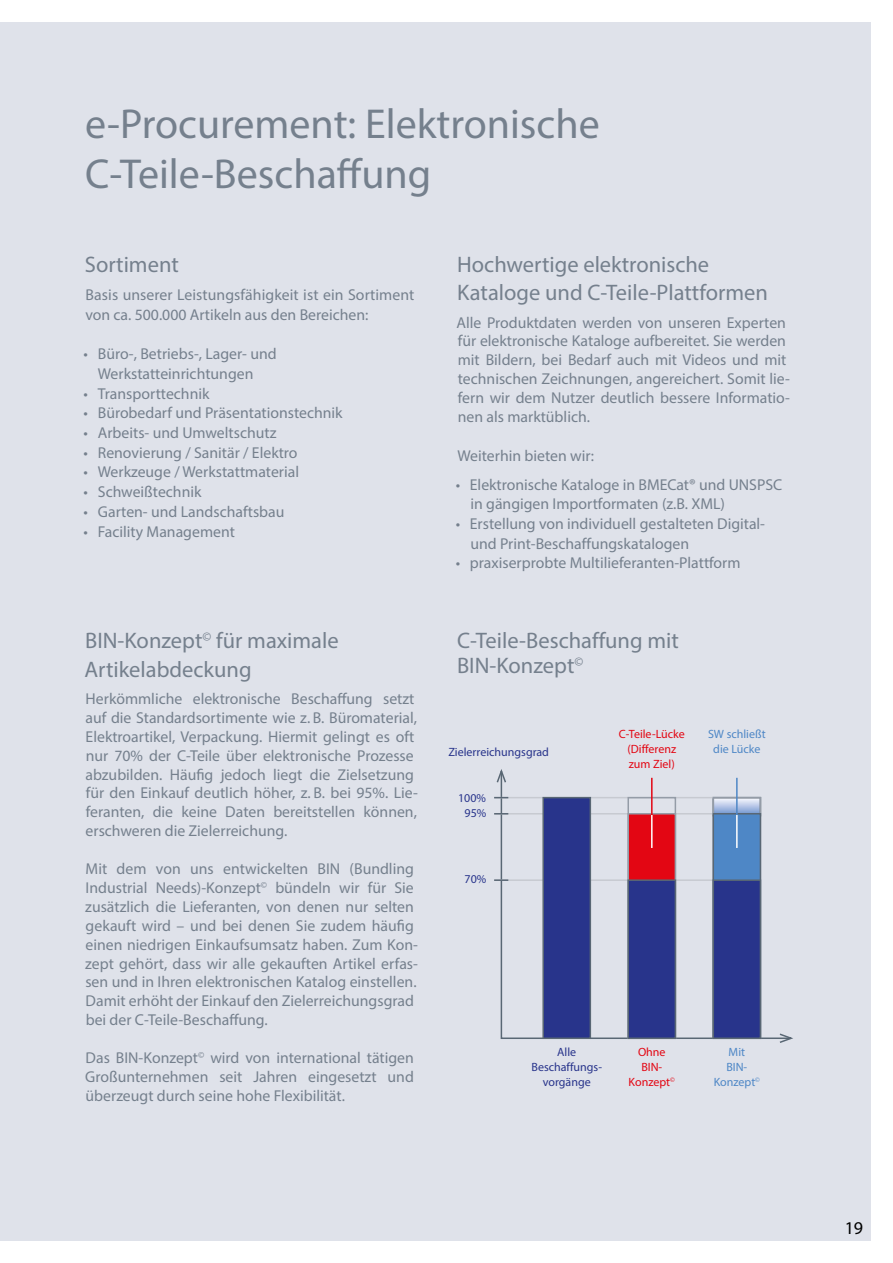
<style>
.page{position:relative;width:893px;height:1263px;background:#dfe2ea}
.page>*{position:absolute;margin:0;border:0;box-sizing:border-box;transform-origin:0 0}
.t1{font:42px/50.4px "Myriad Pro";color:#75808d}
.t2{font:22.5px/28.2px "Myriad Pro";color:#75808d}
.t3{font:18px "Myriad Pro";color:#000}
.t4{font:15.75px/18.9px "Myriad Pro";color:#75808d}
.t5{font:12px/15px "Myriad Pro";color:#28348b;text-align:center}
.t6{font:12px/15px "Myriad Pro";color:#e30613;text-align:center}
.t7{font:12px/15px "Myriad Pro";color:#4e87c6;text-align:center}
</style>
<div class="page">
<div style="left:872px;top:0;width:21px;height:1263px;background:#fff"></div>
<div style="left:0;top:0;width:893px;height:21px;background:#fff"></div>
<div style="left:0;top:1242px;width:893px;height:21px;background:#fff"></div>
<svg style="left:500px;top:777px;width:278px;height:263px"></svg>
<svg style="left:496px;top:769px;width:11px;height:15px"></svg>
<svg style="left:778px;top:1033px;width:15px;height:10px"></svg>
<hr style="left:494px;top:879px;width:267px;height:2px;background:#c7cad1">
<hr style="left:494px;top:797px;width:267px;height:1px;background:#c7cad1">
<hr style="left:494px;top:813px;width:267px;height:1px;background:#c7cad1">
<div style="left:542px;top:797px;width:49px;height:242px;background:#28348b;border:2px solid #596774"></div>
<svg style="left:494px;top:813px;width:14px;height:1px"></svg>
<svg style="left:494px;top:797px;width:14px;height:1px"></svg>
<svg style="left:494px;top:879px;width:14px;height:2px"></svg>
<div style="left:627px;top:813px;width:49px;height:226px;background:#e30613;border:2px solid #949ca7"></div>
<div style="left:627px;top:879px;width:49px;height:160px;background:#28348b;border:2px solid #596774"></div>
<div style="left:712px;top:813px;width:49px;height:226px;background:#4e87c6;border:2px solid #596774"></div>
<div style="left:712px;top:879px;width:49px;height:160px;background:#28348b;border:2px solid #596774"></div>
<hr style="left:651px;top:778px;width:2px;height:70px;background:#e30613">
<hr style="left:651px;top:815px;width:2px;height:33px;background:#fff">
<hr style="left:736px;top:778px;width:2px;height:70px;background:#4e87c6">
<hr style="left:736px;top:815px;width:2px;height:33px;background:#fff">
<h1 class="t1" style="left:85px;top:98px;width:516px">e-Procurement: Elektronische<br>C-Teile-Beschaffung</h1>
<h2 class="t2" style="left:85px;top:250px;width:96px">Sortiment</h2>
<p class="t4" style="left:85px;top:285px;width:331px;line-height:19.6px">Basis unserer Leistungsfähigkeit ist ein Sortiment von ca. 500.000 Artikeln aus den Bereichen:</p>
<p class="t4" style="left:84px;top:344px;width:195px;line-height:19.6px;text-align:center">• Büro-, Betriebs-, Lager- und<br>Werkstatteinrichtungen</p>
<p class="t4" style="left:84px;top:384px;width:127px">• Transporttechnik</p>
<p class="t4" style="left:84px;top:403px;width:261px">• Bürobedarf und Präsentationstechnik</p>
<p class="t4" style="left:84px;top:423px;width:194px">• Arbeits- und Umweltschutz</p>
<p class="t4" style="left:84px;top:443px;width:215px">• Renovierung / Sanitär / Elektro</p>
<p class="t4" style="left:84px;top:462px;width:217px">• Werkzeuge / Werkstattmaterial</p>
<p class="t4" style="left:84px;top:482px;width:119px">• Schweißtechnik</p>
<p class="t4" style="left:84px;top:502px;width:202px">• Garten- und Landschaftsbau</p>
<p class="t4" style="left:84px;top:521px;width:153px">• Facility Management</p>
<h2 class="t2" style="left:84px;top:626px;width:256px">BIN-Konzept<sup>©</sup> für maximale<br>Artikelabdeckung</h2>
<p class="t4" style="left:85px;top:689px;width:334px">Herkömmliche elektronische Beschaffung setzt auf die Standardsortimente wie z. B. Büromaterial, Elektroartikel, Verpackung. Hiermit gelingt es oft nur 70% der C-Teile über elektronische Prozesse abzubilden. Häufig jedoch liegt die Zielsetzung für den Einkauf deutlich höher, z. B. bei 95%. Lie&shy;feranten, die keine Daten bereitstellen können, erschweren die Zielerreichung.</p>
<p class="t4" style="left:85px;top:859px;width:334px">Mit dem von uns entwickelten BIN (Bundling Industrial Needs)-Konzept<sup>©</sup> bündeln wir für Sie zusätzlich die Lieferanten, von denen nur selten gekauft wird – und bei denen Sie zudem häufig einen niedrigen Einkaufsumsatz haben. Zum Kon&shy;zept gehört, dass wir alle gekauften Artikel erfas&shy;sen und in Ihren elektronischen Katalog einstellen.<br>Damit erhöht der Einkauf den Zielerreichungsgrad bei der C-Teile-Beschaffung.</p>
<p class="t4" style="left:85px;top:1048px;width:330px;text-align:justify">Das BIN-Konzept<sup>©</sup> wird von international tätigen Großunternehmen seit Jahren eingesetzt und überzeugt durch seine hohe Flexibilität.</p>
<h2 class="t2" style="left:457px;top:250px;width:312px">Hochwertige elektronische<br>Kataloge und C-Teile-Plattformen</h2>
<p class="t4" style="left:457px;top:313px;width:335px">Alle Produktdaten werden von unseren Experten für elektronische Kataloge aufbereitet. Sie werden mit Bildern, bei Bedarf auch mit Videos und mit technischen Zeichnungen, angereichert. Somit lie&shy;fern wir dem Nutzer deutlich bessere Informatio&shy;nen als marktüblich.</p>
<p class="t4" style="left:457px;top:446px;width:138px">Weiterhin bieten wir:</p>
<p class="t4" style="left:470px;top:474px;width:313px;line-height:19.6px;text-indent:-15px">• Elektronische Kataloge in BMECat® und UNSPSC in gängigen Importformaten (z.B. XML)</p>
<p class="t4" style="left:470px;top:514px;width:296px;line-height:19.6px;text-indent:-15px">• Erstellung von individuell gestalteten Digital&shy;und Print-Beschaffungskatalogen</p>
<p class="t4" style="left:456px;top:553px;width:286px">• praxiserprobte Multilieferanten-Plattform</p>
<h2 class="t2" style="left:457px;top:628px;width:223px;line-height:24.8px">C-Teile-Beschaffung mit<br>BIN-Konzept<sup>©</sup></h2>
<p class="t5" style="left:448px;top:744px;width:102px">Zielerreichungsgrad</p>
<p class="t5" style="left:458px;top:790px;width:30px;line-height:15.8px">100%<br>95%</p>
<p class="t5" style="left:465px;top:871px;width:23px">70%</p>
<p class="t6" style="left:619px;top:727px;width:67px">C-Teile-Lücke (Differenz zum Ziel)</p>
<p class="t7" style="left:708px;top:727px;width:59px">SW schließt die Lücke</p>
<p class="t5" style="left:531px;top:1045px;width:72px">Alle<br>Beschaffungs&shy;vorgänge</p>
<p class="t6" style="left:629px;top:1045px;width:48px">Ohne<br>BIN-<br>Konzept<sup>©</sup></p>
<p class="t7" style="left:714px;top:1045px;width:48px">Mit<br>BIN-<br>Konzept<sup>©</sup></p>
<p class="t3" style="left:845px;top:1217px;width:20px">19</p>
</div>
